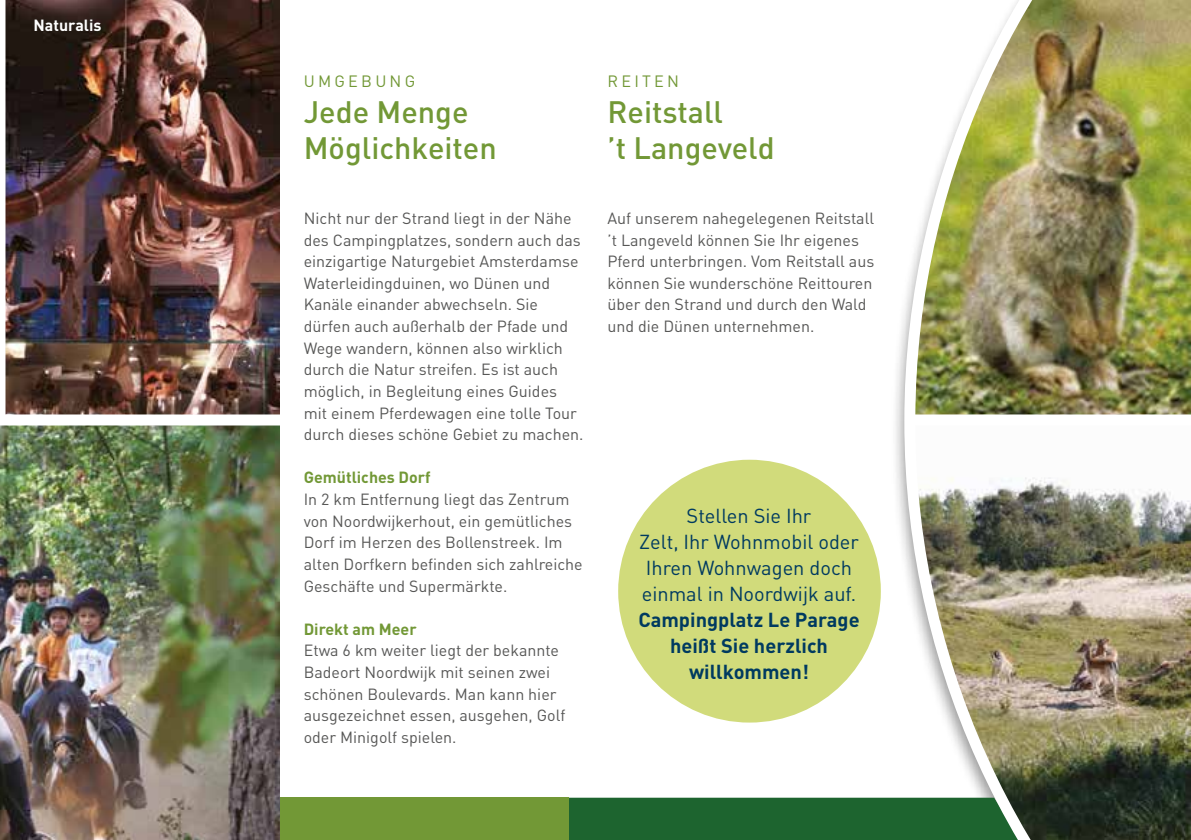
<style>
.page{position:relative;width:1191px;height:840px;background:#fff}
.page>*{position:absolute;margin:0;border:0;box-sizing:border-box;transform-origin:0 0}
.t1{font:500 30.6px/36px "DIN";color:#729836}
.t2{font:20px/26px "DIN";color:#003a60;text-align:center}
.t3{font:700 20px/26px "DIN";color:#003a60;text-align:center}
.t4{font:16.2px "DIN";letter-spacing:.2em;color:#729836}
.t5{font:16px/21.6px "DIN";color:#575756}
.t6{font:700 16px "DIN";color:#729836}
.t7{font:700 16px "DIN";color:#fff}
</style>
<div class="page">
<img style="left:279px;top:0;width:912px;height:839px">
<img style="left:6px;top:0;width:273px;height:414px">
<div style="left:618px;top:459px;width:263px;height:263px;background:#d1db7b;border-radius:50%"></div>
<img style="left:0;top:425px;width:279px;height:414px">
<div style="left:0;top:414px;width:288px;height:11px;background:#fff"></div>
<p class="t7" style="left:33px;top:14px;width:69px">Naturalis</p>
<p class="t4" style="left:304px;top:71px;width:113px">UMGEBUNG</p>
<h1 class="t1" style="left:304px;top:93px;width:194px">Jede Menge<br>Möglichkeiten</h1>
<p class="t5" style="left:304px;top:207px;width:281px">Nicht nur der Strand liegt in der Nähe des Campingplatzes, sondern auch das einzigartige Naturgebiet Amsterdamse Waterleidingduinen, wo Dünen und Kanäle einander abwechseln. Sie dürfen auch außerhalb der Pfade und Wege wandern, können also wirklich durch die Natur streifen. Es ist auch möglich, in Begleitung eines Guides mit einem Pferdewagen eine tolle Tour durch dieses schöne Gebiet zu machen.</p>
<p class="t6" style="left:304px;top:467px;width:128px">Gemütliches Dorf</p>
<p class="t5" style="left:304px;top:488px;width:280px">In 2 km Entfernung liegt das Zentrum von Noordwijkerhout, ein gemütliches Dorf im Herzen des Bollenstreek. Im alten Dorfkern befinden sich zahlreiche Geschäfte und Supermärkte.</p>
<p class="t6" style="left:304px;top:618px;width:114px">Direkt am Meer</p>
<p class="t5" style="left:304px;top:639px;width:263px">Etwa 6 km weiter liegt der bekannte<br>Badeort Noordwijk mit seinen zwei schönen Boulevards. Man kann hier ausgezeichnet essen, ausgehen, Golf oder Minigolf spielen.</p>
<p class="t4" style="left:607px;top:71px;width:73px">REITEN</p>
<h1 class="t1" style="left:607px;top:93px;width:169px">Reitstall<br>’t Langeveld</h1>
<p class="t5" style="left:607px;top:207px;width:268px">Auf unserem nahegelegenen Reitstall ’t Langeveld können Sie Ihr eigenes Pferd unterbringen. Vom Reitstall aus können Sie wunderschöne Reittouren über den Strand und durch den Wald und die Dünen unternehmen.</p>
<p class="t2" style="left:639px;top:502px;width:221px">Stellen Sie Ihr<br>Zelt, Ihr Wohnmobil oder<br>Ihren Wohnwagen doch einmal in Noordwijk auf.</p>
<p class="t3" style="left:638px;top:605px;width:223px">Campingplatz Le Parage heißt Sie herzlich willkommen!</p>
</div>
